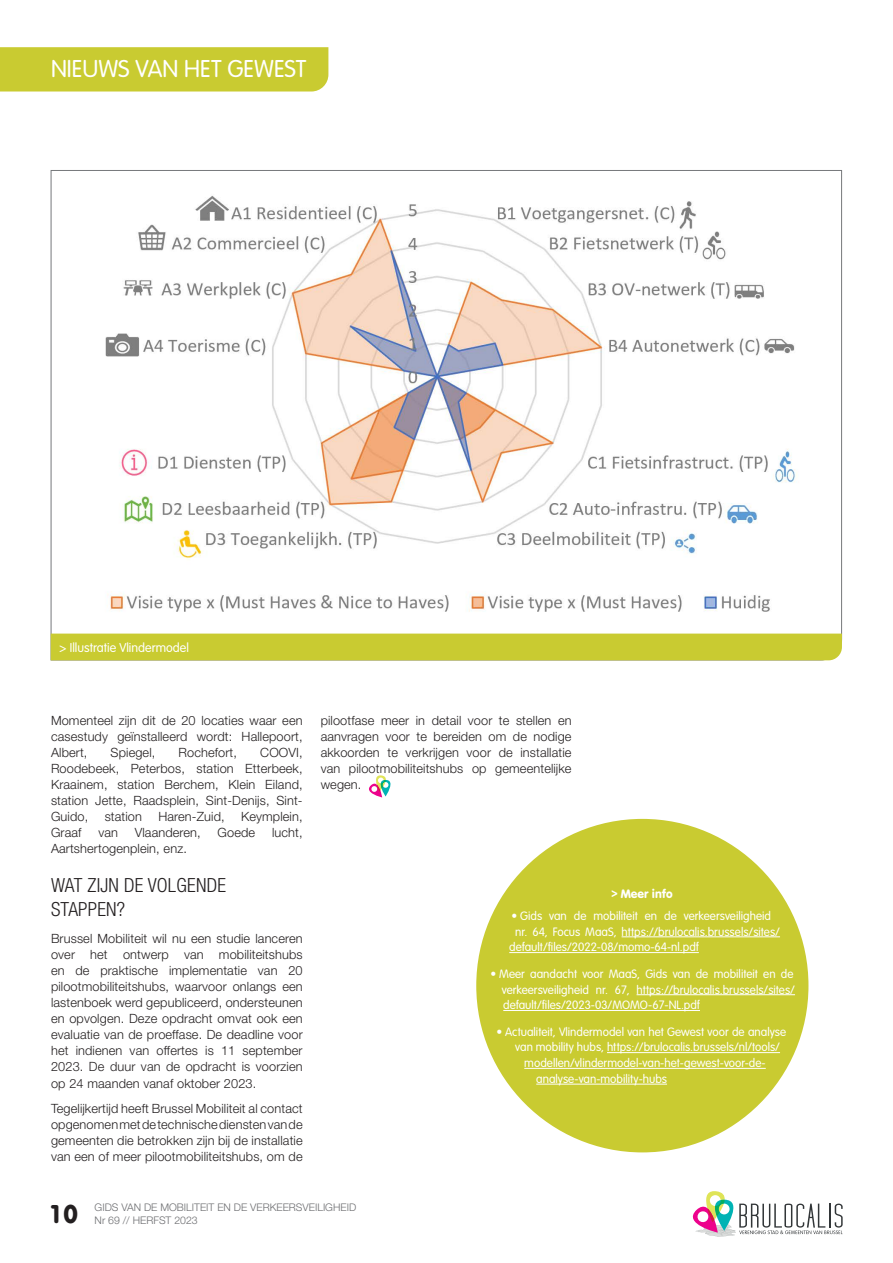
<style>
.page{position:relative;width:893px;height:1263px;background:#fff}
.page>*{position:absolute;margin:0;border:0;box-sizing:border-box;transform-origin:0 0}
.t1{font:27px "VAG Rundschrift D";color:#231f20}
.t2{font:300 25.5px "VAG Rundschrift D";color:#fff}
.t3{font:300 condensed 19.5px/23.4px "Helvetica Neue LT Pro";letter-spacing:.01em;color:#231f20}
.t4{font:300 13.5px "VAG Rundschrift D";color:#fff}
.t5{font:300 12.75px/16px "Helvetica Neue LT Pro";letter-spacing:.01em;color:#231f20;text-align:justify}
.t6{font:300 12.75px/15.8px "VAG Rundschrift D";color:#fff;text-align:justify}
.t7{font:12.75px "VAG Rundschrift D";color:#fff}
.t8{font:300 10.5px/12.6px "Helvetica Neue LT Pro";color:#6c6d70}
</style>
<div class="page">
<svg style="left:369px;top:775px;width:22px;height:22px"></svg>
<svg style="left:50px;top:170px;width:792px;height:491px"></svg>
<div style="left:51px;top:634px;width:791px;height:26px;background:#c9cb31"></div>
<div style="left:476px;top:819px;width:332px;height:333px;background:#c9cb31;border-radius:50%"></div>
<hr style="left:622px;top:936px;width:158px;height:1px;background:#fff">
<hr style="left:509px;top:952px;width:190px;height:1px;background:#fff">
<hr style="left:637px;top:994px;width:158px;height:1px;background:#fff">
<hr style="left:503px;top:1010px;width:197px;height:1px;background:#fff">
<hr style="left:607px;top:1052px;width:173px;height:1px;background:#fff">
<hr style="left:524px;top:1068px;width:242px;height:1px;background:#fff">
<hr style="left:536px;top:1084px;width:131px;height:1px;background:#fff">
<svg style="left:692px;top:1191px;width:151px;height:46px"></svg>
<div style="left:0;top:47px;width:328px;height:45px;background:#c9cb31"></div>
<h2 class="t2" style="left:51px;top:54px;width:257px">NIEUWS VAN HET GEWEST</h2>
<p class="t4" style="left:59px;top:640px;width:131px">&gt; Illustratie Vlindermodel</p>
<p class="t5" style="left:51px;top:712px;width:253px">Momenteel zijn dit de 20 locaties waar een casestudy geïnstalleerd wordt: Hallepoort, Albert,</p>
<p class="t5" style="left:51px;top:744px;width:253px;text-indent:209px">COOVI, Roodebeek, Peterbos, station Etterbeek, Kraainem, station Berchem, Klein Eiland, station Jette, Raadsplein, Sint-Denijs, Sint-Guido,</p>
<p class="t5" style="left:111px;top:744px;width:46px">Spiegel,</p>
<p class="t5" style="left:179px;top:744px;width:60px">Rochefort,</p>
<p class="t5" style="left:105px;top:808px;width:39px">station</p>
<p class="t5" style="left:158px;top:808px;width:68px">Haren-Zuid,</p>
<p class="t5" style="left:241px;top:808px;width:63px">Keymplein,</p>
<p class="t5" style="left:51px;top:824px;width:32px">Graaf</p>
<p class="t5" style="left:98px;top:824px;width:21px">van</p>
<p class="t5" style="left:135px;top:824px;width:68px">Vlaanderen,</p>
<p class="t5" style="left:218px;top:824px;width:39px">Goede</p>
<p class="t5" style="left:272px;top:824px;width:32px">lucht,</p>
<p class="t5" style="left:51px;top:840px;width:137px">Aartshertogenplein, enz.</p>
<h3 class="t3" style="left:51px;top:873px;width:176px">WAT ZIJN DE VOLGENDE<br>STAPPEN?</h3>
<p class="t5" style="left:51px;top:930px;width:253px">Brussel Mobiliteit wil nu een studie lanceren over het ontwerp van mobiliteitshubs en de praktische implementatie van 20 pilootmobiliteitshubs, waarvoor onlangs een lastenboek werd gepubliceerd, ondersteunen en opvolgen. Deze opdracht omvat ook een evaluatie van de proeffase. De deadline voor het indienen van offertes is 11 september 2023. De duur van de opdracht is voorzien op 24 maanden vanaf oktober 2023.</p>
<p class="t5" style="left:51px;top:1100px;width:253px">Tegelijkertijd heeft Brussel Mobiliteit al contact opgenomen met de technische diensten van de gemeenten die betrokken zijn bij de installatie van een of meer pilootmobiliteitshubs, om de</p>
<p class="t5" style="left:321px;top:712px;width:252px">pilootfase meer in detail voor te stellen en aanvragen voor te bereiden om de nodige akkoorden te verkrijgen voor de installatie van pilootmobiliteitshubs op gemeentelijke wegen.</p>
<p class="t7" style="left:611px;top:886px;width:63px">&gt; Meer info</p>
<p class="t6" style="left:511px;top:908px;width:261px">• Gids van de mobiliteit en de verkeersveiligheid</p>
<p class="t6" style="left:515px;top:924px;width:266px">nr. 64, Focus MaaS, https://brulocalis.brussels/sites/</p>
<p class="t6" style="left:509px;top:940px;width:191px">default/files/2022-08/momo-64-nl.pdf</p>
<p class="t6" style="left:502px;top:966px;width:295px;text-indent:-11px">• Meer aandacht voor MaaS, Gids van de mobiliteit en de verkeersveiligheid nr. 67, https://brulocalis.brussels/sites/ default/files/2023-03/MOMO-67-NL.pdf</p>
<p class="t6" style="left:496px;top:1024px;width:291px">• Actualiteit, Vlindermodel van het Gewest voor de analyse</p>
<p class="t6" style="left:515px;top:1040px;width:266px">van mobility hubs, https://brulocalis.brussels/nl/tools/</p>
<p class="t6" style="left:524px;top:1055px;width:243px">modellen/vlindermodel-van-het-gewest-voor-de-</p>
<p class="t6" style="left:536px;top:1071px;width:132px">analyse-van-mobility-hubs</p>
<h1 class="t1" style="left:51px;top:1198px;width:29px">10</h1>
<p class="t8" style="left:95px;top:1201px;width:263px">GIDS VAN DE MOBILITEIT EN DE VERKEERSVEILIGHEID<br>Nr 69 // Herfst 2023</p>
</div>
